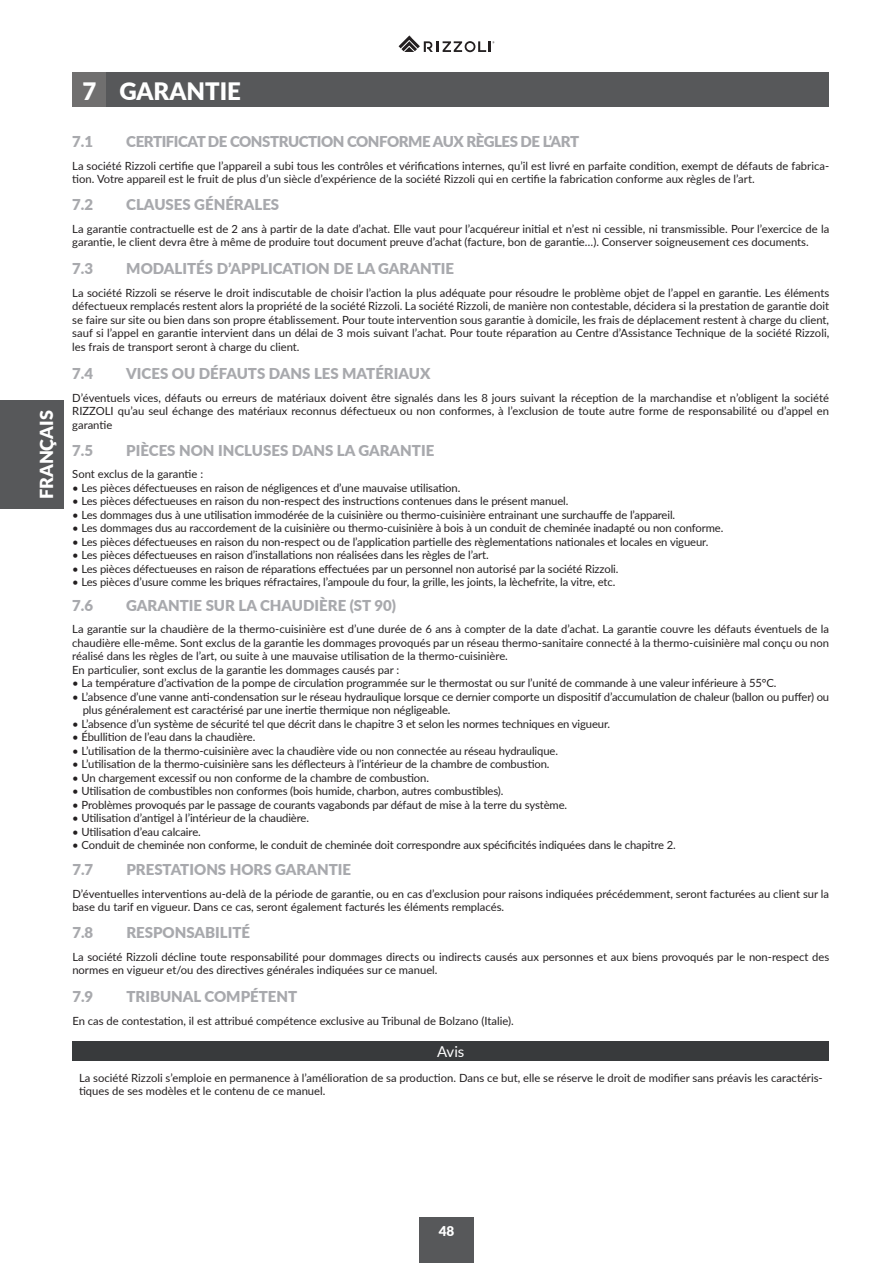
<style>
.page{position:relative;width:893px;height:1263px;background:#fff}
.page>*{position:absolute;margin:0;border:0;box-sizing:border-box;transform-origin:0 0}
.t1{font:900 24px "Lato";color:#fff}
.t2{font:900 18px "Lato";color:#fff}
.t3{font:900 15px "Lato";color:#a8a9ad}
.t4{font:900 15px "Lato";letter-spacing:-.03em;color:#a8a9ad}
.t5{font:15px "Lato";color:#fff}
.t6{font:900 13.5px "Lato";color:#fff}
.Normale{font:11.25px/13.5px "Lato";letter-spacing:-.01em;color:#231f20}
</style>
<div class="page">
<div style="left:0;top:401px;width:64px;height:108px;background:#57585a"></div>
<div style="left:419px;top:1217px;width:54px;height:46px;background:#57585a"></div>
<svg style="left:399px;top:36px;width:95px;height:16px"></svg>
<div style="left:72px;top:72px;width:35px;height:35px;background:#706f6f"></div>
<div style="left:107px;top:72px;width:722px;height:35px;background:#57585a"></div>
<div style="left:72px;top:1042px;width:757px;height:19px;background:#383a3c"></div>
<h2 class="t2" style="left:33px;top:499px;width:90px;rotate:-90deg">FRANÇAIS</h2>
<p class="t1" style="left:83px;top:73px;width:15px">7</p>
<p class="t1" style="left:119px;top:73px;width:123px">GARANTIE</p>
<p class="t3" style="left:72px;top:131px;width:22px">7.1</p>
<p class="t4" style="left:126px;top:131px;width:454px">CERTIFICAT DE CONSTRUCTION CONFORME AUX RÈGLES DE L’ART</p>
<p class="Normale" style="left:72px;top:158px;width:758px">La société Rizzoli certifie que l’appareil a subi tous les contrôles et vérifications internes, qu’il est livré en parfaite condition, exempt de défauts de fabrica&shy;tion. Votre appareil est le fruit de plus d’un siècle d’expérience de la société Rizzoli qui en certifie la fabrication conforme aux règles de l’art.</p>
<p class="Normale" style="left:72px;top:222px;width:758px">La garantie contractuelle est de 2 ans à partir de la date d’achat. Elle vaut pour l’acquéreur initial et n’est ni cessible, ni transmissible. Pour l’exercice de la garantie, le client devra être à même de produire tout document preuve d’achat (facture, bon de garantie…). Conserver soigneusement ces documents.</p>
<p class="Normale" style="left:72px;top:285px;width:758px;text-align:justify">La société Rizzoli se réserve le droit indiscutable de choisir l’action la plus adéquate pour résoudre le problème objet de l’appel en garantie. Les éléments défectueux remplacés restent alors la propriété de la société Rizzoli. La société Rizzoli, de manière non contestable, décidera si la prestation de garantie doit se faire sur site ou bien dans son propre établissement. Pour toute intervention sous garantie à domicile, les frais de déplacement restent à charge du client, sauf si l’appel en garantie intervient dans un délai de 3 mois suivant l’achat. Pour toute réparation au Centre d’Assistance Technique de la société Rizzoli, les frais de transport seront à charge du client.</p>
<p class="t3" style="left:72px;top:194px;width:22px">7.2</p>
<p class="t3" style="left:126px;top:194px;width:154px">CLAUSES GÉNÉRALES</p>
<p class="t3" style="left:72px;top:257px;width:22px">7.3</p>
<p class="t3" style="left:126px;top:257px;width:329px">MODALITÉS D’APPLICATION DE LA GARANTIE</p>
<p class="t3" style="left:72px;top:363px;width:22px">7.4</p>
<p class="t3" style="left:126px;top:363px;width:306px">VICES OU DÉFAUTS DANS LES MATÉRIAUX</p>
<p class="Normale" style="left:72px;top:391px;width:758px;text-align:justify">D’éventuels vices, défauts ou erreurs de matériaux doivent être signalés dans les 8 jours suivant la réception de la marchandise et n’obligent la société RIZZOLI qu’au seul échange des matériaux reconnus défectueux ou non conformes, à l’exclusion de toute autre forme de responsabilité ou d’appel en garantie</p>
<p class="Normale" style="left:72px;top:467px;width:132px">Sont exclus de la garantie :</p>
<p class="Normale" style="left:72px;top:480px;width:390px">• Les pièces défectueuses en raison de négligences et d’une mauvaise utilisation.</p>
<p class="Normale" style="left:72px;top:494px;width:498px">• Les pièces défectueuses en raison du non-respect des instructions contenues dans le présent manuel.</p>
<p class="Normale" style="left:72px;top:507px;width:604px">• Les dommages dus à une utilisation immodérée de la cuisinière ou thermo-cuisinière entrainant une surchauffe de l’appareil.</p>
<p class="Normale" style="left:72px;top:521px;width:653px">• Les dommages dus au raccordement de la cuisinière ou thermo-cuisinière à bois à un conduit de cheminée inadapté ou non conforme.</p>
<p class="Normale" style="left:72px;top:534px;width:638px">• Les pièces défectueuses en raison du non-respect ou de l’application partielle des règlementations nationales et locales en vigueur.</p>
<p class="Normale" style="left:72px;top:548px;width:418px">• Les pièces défectueuses en raison d’installations non réalisées dans les règles de l’art.</p>
<p class="Normale" style="left:72px;top:561px;width:548px">• Les pièces défectueuses en raison de réparations effectuées par un personnel non autorisé par la société Rizzoli.</p>
<p class="Normale" style="left:72px;top:575px;width:545px">• Les pièces d’usure comme les briques réfractaires, l’ampoule du four, la grille, les joints, la lèchefrite, la vitre, etc.</p>
<p class="Normale" style="left:72px;top:622px;width:758px;text-align:justify">La garantie sur la chaudière de la thermo-cuisinière est d’une durée de 6 ans à compter de la date d’achat. La garantie couvre les défauts éventuels de la chaudière elle-même. Sont exclus de la garantie les dommages provoqués par un réseau thermo-sanitaire connecté à la thermo-cuisinière mal conçu ou non réalisé dans les règles de l’art, ou suite à une mauvaise utilisation de la thermo-cuisinière.</p>
<p class="Normale" style="left:72px;top:662px;width:329px">En particulier, sont exclus de la garantie les dommages causés par :</p>
<p class="Normale" style="left:72px;top:676px;width:706px">• La température d’activation de la pompe de circulation programmée sur le thermostat ou sur l’unité de commande à une valeur inférieure à 55°C.</p>
<p class="Normale" style="left:83px;top:689px;width:748px;text-indent:-10px">• L’absence d’une vanne anti-condensation sur le réseau hydraulique lorsque ce dernier comporte un dispositif d’accumulation de chaleur (ballon ou puffer) ou plus généralement est caractérisé par une inertie thermique non négligeable.</p>
<p class="Normale" style="left:72px;top:716px;width:539px">• L’absence d’un système de sécurité tel que décrit dans le chapitre 3 et selon les normes techniques en vigueur.</p>
<p class="Normale" style="left:72px;top:730px;width:185px">• Ébullition de l’eau dans la chaudière.</p>
<p class="Normale" style="left:72px;top:743px;width:487px">• L’utilisation de la thermo-cuisinière avec la chaudière vide ou non connectée au réseau hydraulique.</p>
<p class="Normale" style="left:72px;top:757px;width:479px">• L’utilisation de la thermo-cuisinière sans les déflecteurs à l’intérieur de la chambre de combustion.</p>
<p class="Normale" style="left:72px;top:770px;width:358px">• Un chargement excessif ou non conforme de la chambre de combustion.</p>
<p class="Normale" style="left:72px;top:784px;width:433px">• Utilisation de combustibles non conformes (bois humide, charbon, autres combustibles).</p>
<p class="Normale" style="left:72px;top:797px;width:496px">• Problèmes provoqués par le passage de courants vagabonds par défaut de mise à la terre du système.</p>
<p class="Normale" style="left:72px;top:811px;width:238px">• Utilisation d’antigel à l’intérieur de la chaudière.</p>
<p class="Normale" style="left:72px;top:824px;width:130px">• Utilisation d’eau calcaire.</p>
<p class="Normale" style="left:72px;top:838px;width:605px">• Conduit de cheminée non conforme, le conduit de cheminée doit correspondre aux spécificités indiquées dans le chapitre 2.</p>
<p class="t3" style="left:72px;top:439px;width:22px">7.5</p>
<p class="t3" style="left:126px;top:439px;width:310px">PIÈCES NON INCLUSES DANS LA GARANTIE</p>
<p class="t3" style="left:72px;top:594px;width:22px">7.6</p>
<p class="t3" style="left:126px;top:594px;width:271px">GARANTIE SUR LA CHAUDIÈRE (ST 90)</p>
<p class="t3" style="left:72px;top:858px;width:22px">7.7</p>
<p class="t3" style="left:126px;top:858px;width:226px">PRESTATIONS HORS GARANTIE</p>
<p class="Normale" style="left:72px;top:886px;width:758px">D’éventuelles interventions au-delà de la période de garantie, ou en cas d’exclusion pour raisons indiquées précédemment, seront facturées au client sur la base du tarif en vigueur. Dans ce cas, seront également facturés les éléments remplacés.</p>
<p class="t3" style="left:72px;top:921px;width:22px">7.8</p>
<p class="t3" style="left:126px;top:921px;width:125px">RESPONSABILITÉ</p>
<p class="Normale" style="left:72px;top:949px;width:758px">La société Rizzoli décline toute responsabilité pour dommages directs ou indirects causés aux personnes et aux biens provoqués par le non-respect des normes en vigueur et/ou des directives générales indiquées sur ce manuel.</p>
<p class="Normale" style="left:72px;top:1013px;width:443px">En cas de contestation, il est attribué compétence exclusive au Tribunal de Bolzano (Italie).</p>
<p class="t3" style="left:72px;top:985px;width:22px">7.9</p>
<p class="t3" style="left:126px;top:985px;width:172px">TRIBUNAL COMPÉTENT</p>
<p class="t5" style="left:437px;top:1041px;width:29px">Avis</p>
<p class="Normale" style="left:79px;top:1070px;width:745px">La société Rizzoli s’emploie en permanence à l’amélioration de sa production. Dans ce but, elle se réserve le droit de modifier sans préavis les caractéris&shy;tiques de ses modèles et le contenu de ce manuel.</p>
<p class="t6" style="left:439px;top:1220px;width:17px">48</p>
</div>
